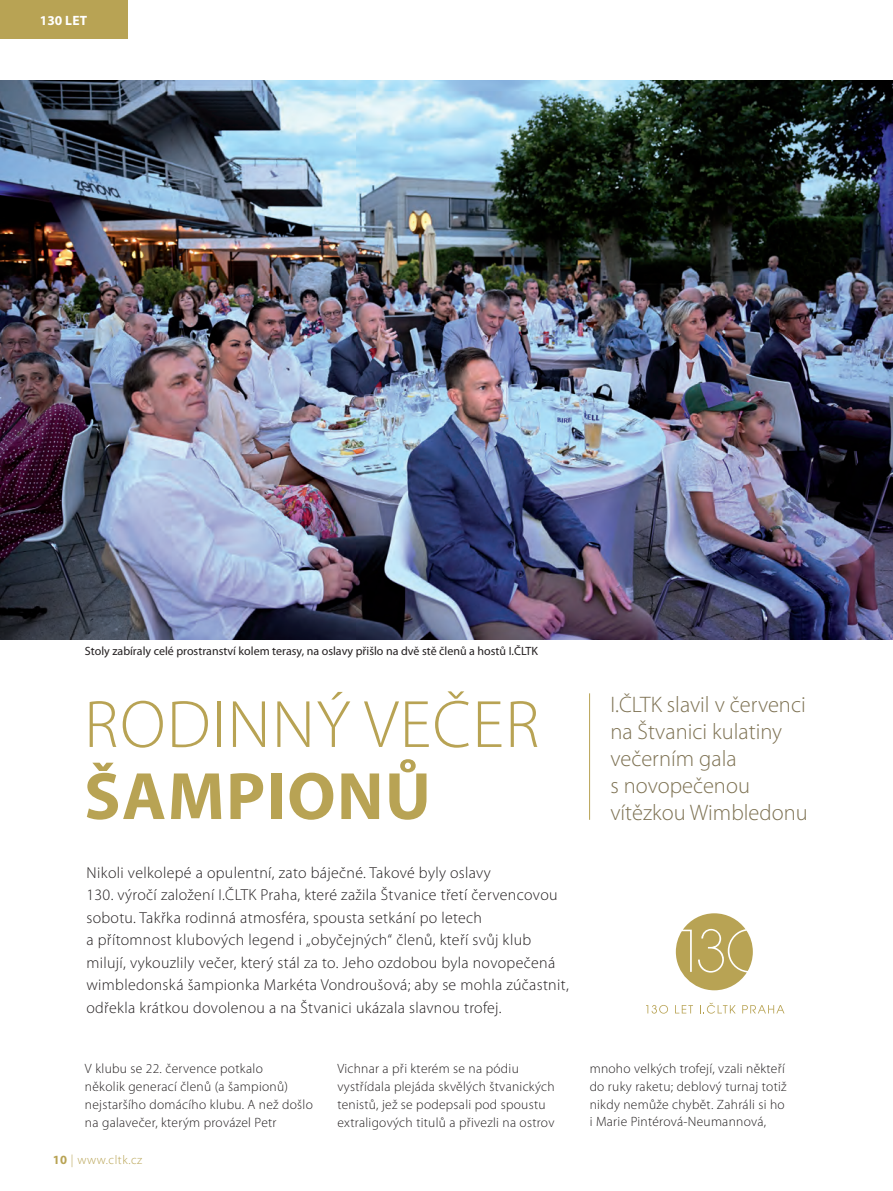
<style>
.page{position:relative;width:893px;height:1191px;background:#fff}
.page>*{position:absolute;margin:0;border:0;box-sizing:border-box;transform-origin:0 0}
.t1{font:300 67.5px/72px "Myriad Pro";letter-spacing:.02em;color:#b8a354}
.t2{font:300 22.5px/27px "Myriad Pro";color:#7e7253}
.t3{font:300 15.9px/22.5px "Myriad Pro";letter-spacing:.02em;color:#231f20}
.t4{font:300 13.5px/17.9px "Myriad Pro";letter-spacing:.02em;color:#231f20}
.t5{font:700 13.5px "Myriad Pro";letter-spacing:.01em;color:#fff}
.t6{font:300 12.6px "Myriad Pro";letter-spacing:.04em;color:#b8a354}
.t7{font:12px "Myriad Pro";color:#231f20}
.s1{font-weight:700}
</style>
<div class="page">
<img style="left:0;top:81px;width:893px;height:558px">
<div style="left:0;top:0;width:127px;height:38px;background:#b8a354"></div>
<hr style="left:589px;top:693px;width:1px;height:126px;background:#b8a354">
<svg style="left:676px;top:913px;width:77px;height:77px"></svg>
<svg style="left:646px;top:1005px;width:22px;height:8px"></svg>
<svg style="left:675px;top:1005px;width:18px;height:8px"></svg>
<svg style="left:700px;top:1002px;width:35px;height:11px"></svg>
<svg style="left:742px;top:1005px;width:42px;height:8px"></svg>
<p class="t5" style="left:40px;top:12px;width:49px">130 LET</p>
<p class="t7" style="left:85px;top:646px;width:454px">Stoly zabíraly celé prostranství kolem terasy, na oslavy přišlo na dvě stě členů a hostů I.ČLTK</p>
<p class="t1" style="left:84px;top:694px;width:457px">RODINNÝ VEČER<br><span class="s1">ŠAMPIONŮ</span></p>
<p class="t2" style="left:610px;top:692px;width:199px">I.ČLTK slavil v červenci na Štvanici kulatiny večerním gala<br>s novopečenou vítězkou Wimbledonu</p>
<p class="t3" style="left:86px;top:862px;width:484px">Nikoli velkolepé a opulentní, zato báječné. Takové byly oslavy<br>130. výročí založení I.ČLTK Praha, které zažila Štvanice třetí červencovou sobotu. Takřka rodinná atmosféra, spousta setkání po letech<br>a přítomnost klubových legend i „obyčejných“ členů, kteří svůj klub milují, vykouzlily večer, který stál za to. Jeho ozdobou byla novopečená wimbledonská šampionka Markéta Vondroušová; aby se mohla zúčastnit, odřekla krátkou dovolenou a na Štvanici ukázala slavnou trofej.</p>
<p class="t4" style="left:85px;top:1060px;width:229px">V klubu se 22. července potkalo<br>několik generací členů (a šampionů) nejstaršího domácího klubu. A než došlo na galavečer, kterým provázel Petr</p>
<p class="t4" style="left:337px;top:1060px;width:219px">Vichnar a při kterém se na pódiu vystřídala plejáda skvělých štvanických tenistů, jež se podepsali pod spoustu extraligových titulů a přivezli na ostrov</p>
<p class="t4" style="left:590px;top:1060px;width:198px">mnoho velkých trofejí, vzali někteří do ruky raketu; deblový turnaj totiž</p>
<p class="t4" style="left:590px;top:1096px;width:197px">nikdy nemůže chybět. Zahráli si ho</p>
<p class="t4" style="left:590px;top:1114px;width:178px">i Marie Pintérová-Neumannová,</p>
<p class="t6" style="left:53px;top:1154px;width:91px"><span class="s1">10</span> | www.cltk.cz</p>
</div>
